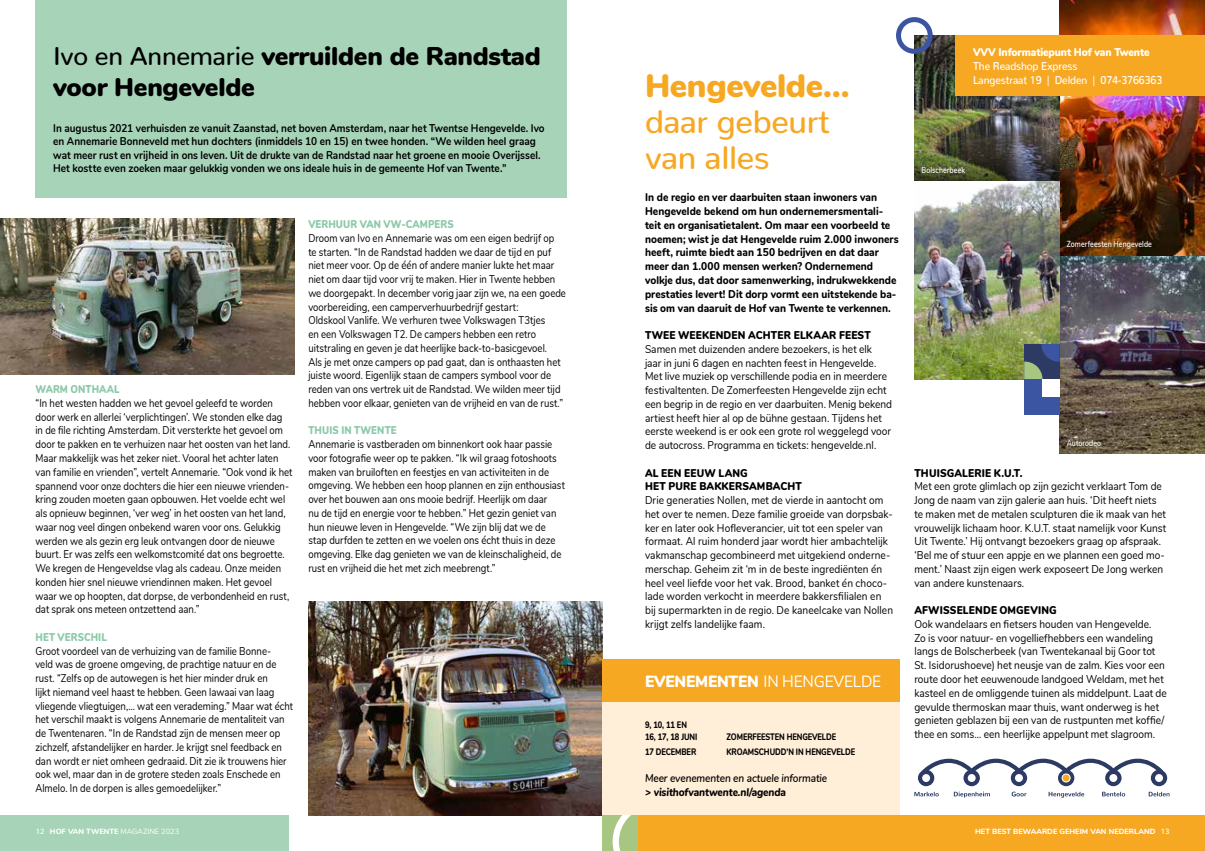
<style>
.page{position:relative;width:1205px;height:851px;background:#fff}
.page>*{position:absolute;margin:0;border:0;box-sizing:border-box;transform-origin:0 0}
.t1{font:500 32.5px/36.2px "Nunito";letter-spacing:-.01em;color:#f7a823}
.t2{font:900 32.5px "Nunito";letter-spacing:-.01em;color:#f7a823}
.t3{font:900 25.62px/30.8px "Nunito";letter-spacing:-.01em;color:#000}
.t4{font:16.25px "Nunito";letter-spacing:-.01em;color:#fff;scale:.95 1}
.t5{font:11.25px/13.8px "Nunito";color:#000;scale:.85 1}
.t6{font:11.25px/13.8px "Nunito";color:#000;scale:.9 1}
.t7{font:800 11.25px/13.8px "Nunito";letter-spacing:.005em;color:#000;scale:.9 1}
.t8{font:700 11.25px/13.5px "Nunito";color:#000;scale:.89 1}
.t9{font:900 11.25px/13.8px "Nunito";letter-spacing:.02em;color:#000;scale:.9 1}
.t10{font:900 11.25px "Nunito";letter-spacing:.015em;color:#8dc9aa;scale:.85 1}
.t11{font:500 11.25px/13.8px "Nunito";letter-spacing:-.01em;color:#fff;scale:.91 1}
.t12{font:italic 600 11.25px "Nunito";letter-spacing:-.01em;color:#000;scale:.9 1}
.t13{font:900 11.25px "Nunito";letter-spacing:-.01em;color:#fff;scale:.91 1}
.t14{font:italic 800 11.25px "Nunito";letter-spacing:-.01em;color:#000;scale:.9 1}
.t15{font:800 9.38px/12.9px "Nunito";letter-spacing:-.01em;color:#000;scale:.8 1}
.t16{font:600 8.75px "Nunito";letter-spacing:.01em;color:#fff;scale:.8 1}
.t17{font:800 7.5px "Nunito";color:#fff}
.t18{font:500 7.5px "Nunito";color:#fff}
.s1{font-weight:500}
.s2{font-weight:400}
.s3{font-weight:900}
</style>
<div class="page">
<div style="left:0;top:815px;width:289px;height:35px;background:#a7d4b9"></div>
<img style="left:0;top:219px;width:294px;height:155px">
<img style="left:308px;top:601px;width:294px;height:214px">
<div style="left:35px;top:0;width:532px;height:198px;background:#a7d4b9"></div>
<div style="left:602px;top:702px;width:298px;height:127px;background:#ffeed8"></div>
<div style="left:602px;top:659px;width:298px;height:43px;background:#f7a823"></div>
<svg style="left:914px;top:758px;width:255px;height:39px"></svg>
<div style="left:1062px;top:773px;width:8px;height:8px;background:#f7a823;border-radius:50%"></div>
<div style="left:1062px;top:773px;width:8px;height:9px;border:1px solid #fff;border-radius:50%"></div>
<img style="left:1059px;top:255px;width:146px;height:199px">
<img style="left:1059px;top:0;width:146px;height:255px">
<img style="left:914px;top:181px;width:145px;height:198px">
<img style="left:914px;top:35px;width:145px;height:115px">
<div style="left:896px;top:17px;width:37px;height:37px;border:5px solid #3c55a2;border-radius:50%"></div>
<div style="left:955px;top:35px;width:250px;height:61px;background:#f7a823"></div>
<svg style="left:1024px;top:344px;width:35px;height:35px"></svg>
<div style="left:1024px;top:379px;width:35px;height:36px;background:#3c55a2"></div>
<div style="left:1042px;top:379px;width:17px;height:18px;background:#fff"></div>
<div style="left:602px;top:815px;width:603px;height:35px;background:#f7a823"></div>
<div style="left:602px;top:815px;width:36px;height:35px;background:#a7c682"></div>
<svg style="left:612px;top:815px;width:19px;height:35px"></svg>
<svg style="left:914px;top:150px;width:145px;height:31px;background:#454936"></svg>
<h2 class="t3" style="left:53px;top:39px;width:489px"><span class="s1">Ivo en Annemarie</span> verruilden de Randstad voor Hengevelde</h2>
<p class="t8" style="left:53px;top:120px;width:554px">In augustus 2021 verhuisden ze vanuit Zaanstad, net boven Amsterdam, naar het Twentse Hengevelde. Ivo en Annemarie Bonneveld met hun dochters (inmiddels 10 en 15) en twee honden. “We wilden heel graag wat meer rust en vrijheid in ons leven. Uit de drukte van de Randstad naar het groene en mooie Overijssel.<br>Het kostte even zoeken maar gelukkig vonden we ons ideale huis in de gemeente Hof van Twente.”</p>
<p class="t10" style="left:35px;top:381px;width:101px">WARM ONTHAAL</p>
<p class="t5" style="left:35px;top:395px;width:304px">“In het westen hadden we het gevoel geleefd te worden door werk en allerlei ‘verplichtingen’. We stonden elke dag in de file richting Amsterdam. Dit versterkte het gevoel om door te pakken en te verhuizen naar het oosten van het land.<br>Maar makkelijk was het zeker niet. Vooral het achter laten van familie en vrienden”, vertelt Annemarie. “Ook vond ik het spannend voor onze dochters die hier een nieuwe vrienden&shy;kring zouden moeten gaan opbouwen. Het voelde echt wel als opnieuw beginnen, ‘ver weg’ in het oosten van het land, waar nog veel dingen onbekend waren voor ons. Gelukkig werden we als gezin erg leuk ontvangen door de nieuwe buurt. Er was zelfs een welkomstcomité dat ons begroette.<br>We kregen de Hengeveldse vlag als cadeau. Onze meiden konden hier snel nieuwe vriendinnen maken. Het gevoel waar we op hoopten, dat dorpse, de verbondenheid en rust, dat sprak ons meteen ontzettend aan.”</p>
<p class="t10" style="left:35px;top:628px;width:86px">HET VERSCHIL</p>
<p class="t5" style="left:35px;top:643px;width:305px">Groot voordeel van de verhuizing van de familie Bonne-<br>veld was de groene omgeving, de prachtige natuur en de rust. “Zelfs op de autowegen is het hier minder druk en<br>lijkt niemand veel haast te hebben. Geen lawaai van laag vliegende vliegtuigen,… wat een verademing.” Maar wat écht het verschil maakt is volgens Annemarie de mentaliteit van de Twentenaren. “In de Randstad zijn de mensen meer op zichzelf, afstandelijker en harder. Je krijgt snel feedback en dan wordt er niet omheen gedraaid. Dit zie ik trouwens hier ook wel, maar dan in de grotere steden zoals Enschede en Almelo. In de dorpen is alles gemoedelijker.”</p>
<p class="t17" style="left:36px;top:825px;width:145px"><span class="s1">12</span> HOF VAN TWENTE <span class="s2">MAGAZINE 2023</span></p>
<p class="t10" style="left:308px;top:216px;width:173px">VERHUUR VAN VW-CAMPERS</p>
<p class="t5" style="left:308px;top:230px;width:305px">Droom van Ivo en Annemarie was om een eigen bedrijf op<br>te starten. “In de Randstad hadden we daar de tijd en puf niet meer voor. Op de één of andere manier lukte het maar niet om daar tijd voor vrij te maken. Hier in Twente hebben we doorgepakt. In december vorig jaar zijn we, na een goede voorbereiding, een camperverhuurbedrijf gestart:<br>Oldskool Vanlife. We verhuren twee Volkswagen T3tjes<br>en een Volkswagen T2. De campers hebben een retro uitstraling en geven je dat heerlijke back-to-basicgevoel.<br>Als je met onze campers op pad gaat, dan is onthaasten het juiste woord. Eigenlijk staan de campers symbool voor de reden van ons vertrek uit de Randstad. We wilden meer tijd hebben voor elkaar, genieten van de vrijheid en van de rust.”</p>
<p class="t10" style="left:308px;top:422px;width:105px">THUIS IN TWENTE</p>
<p class="t5" style="left:308px;top:436px;width:303px">Annemarie is vastberaden om binnenkort ook haar passie voor fotografie weer op te pakken. “Ik wil graag fotoshoots maken van bruiloften en feestjes en van activiteiten in de omgeving. We hebben een hoop plannen en zijn enthousiast over het bouwen aan ons mooie bedrijf. Heerlijk om daar<br>nu de tijd en energie voor te hebben.” Het gezin geniet van hun nieuwe leven in Hengevelde. “We zijn blij dat we de stap durfden te zetten en we voelen ons écht thuis in deze omgeving. Elke dag genieten we van de kleinschaligheid, de rust en vrijheid die het met zich meebrengt.”</p>
<h1 class="t2" style="left:645px;top:61px;width:206px">Hengevelde…</h1>
<h1 class="t1" style="left:645px;top:100px;width:187px">daar gebeurt van alles</h1>
<p class="t7" style="left:645px;top:190px;width:283px">In de regio en ver daarbuiten staan inwoners van Hengevelde bekend om hun ondernemersmentali&shy;teit en organisatietalent. Om maar een voorbeeld te noemen; wist je dat Hengevelde ruim 2.000 inwoners heeft, ruimte biedt aan 150 bedrijven en dat daar meer dan 1.000 mensen werken? Ondernemend volkje dus, dat door samenwerking, indrukwekkende prestaties levert! Dit dorp vormt een uitstekende ba&shy;sis om van daaruit de Hof van Twente te verkennen.</p>
<p class="t9" style="left:645px;top:327px;width:252px">TWEE WEEKENDEN ACHTER ELKAAR FEEST</p>
<p class="t6" style="left:645px;top:341px;width:276px">Samen met duizenden andere bezoekers, is het elk<br>jaar in juni 6 dagen en nachten feest in Hengevelde.<br>Met live muziek op verschillende podia en in meerdere festivaltenten. De Zomerfeesten Hengevelde zijn echt een begrip in de regio en ver daarbuiten. Menig bekend artiest heeft hier al op de bühne gestaan. Tijdens het eerste weekend is er ook een grote rol weggelegd voor de autocross. Programma en tickets: hengevelde.nl.</p>
<p class="t9" style="left:645px;top:465px;width:176px">AL EEN EEUW LANG<br>HET PURE BAKKERSAMBACHT</p>
<p class="t6" style="left:645px;top:492px;width:277px">Drie generaties Nollen, met de vierde in aantocht om het over te nemen. Deze familie groeide van dorpsbak&shy;ker en later ook Hofleverancier, uit tot een speler van formaat. Al ruim honderd jaar wordt hier ambachtelijk vakmanschap gecombineerd met uitgekiend onderne&shy;merschap. Geheim zit ‘m in de beste ingrediënten én heel veel liefde voor het vak. Brood, banket én choco&shy;lade worden verkocht in meerdere bakkersfilialen en bij supermarkten in de regio. De kaneelcake van Nollen krijgt zelfs landelijke faam.</p>
<h3 class="t4" style="left:645px;top:669px;width:250px"><span class="s3">EVENEMENTEN</span> IN HENGEVELDE</h3>
<p class="t15" style="left:645px;top:717px;width:67px">9, 10, 11 EN<br>16, 17, 18 JUNI</p>
<p class="t15" style="left:726px;top:730px;width:139px">ZOMERFEESTEN HENGEVELDE</p>
<p class="t15" style="left:645px;top:744px;width:66px">17 DECEMBER</p>
<p class="t15" style="left:726px;top:744px;width:162px">KROAMSCHUDD’N IN HENGEVELDE</p>
<p class="t12" style="left:645px;top:769px;width:204px">Meer evenementen en actuele informatie</p>
<p class="t14" style="left:645px;top:783px;width:158px">&gt; visithofvantwente.nl/agenda</p>
<p class="t13" style="left:973px;top:44px;width:195px">VVV Informatiepunt Hof van Twente</p>
<p class="t11" style="left:973px;top:58px;width:209px">The Readshop Express<br>Langestraat 19 | Delden | 074-3766363</p>
<p class="t16" style="left:921px;top:163px;width:56px">Bolscherbeek</p>
<p class="t16" style="left:1067px;top:238px;width:108px">Zomerfeesten Hengevelde</p>
<p class="t16" style="left:1067px;top:436px;width:45px">Autorodeo</p>
<p class="t9" style="left:914px;top:465px;width:122px">THUISGALERIE K.U.T.</p>
<p class="t6" style="left:914px;top:479px;width:281px">Met een grote glimlach op zijn gezicht verklaart Tom de Jong de naam van zijn galerie aan huis. ‘Dit heeft niets te maken met de metalen sculpturen die ik maak van het vrouwelijk lichaam hoor. K.U.T. staat namelijk voor Kunst Uit Twente.’ Hij ontvangt bezoekers graag op afspraak. ‘Bel me of stuur een appje en we plannen een goed mo&shy;ment.’ Naast zijn eigen werk exposeert De Jong werken van andere kunstenaars.</p>
<p class="t9" style="left:914px;top:602px;width:160px">AFWISSELENDE OMGEVING</p>
<p class="t6" style="left:914px;top:616px;width:282px">Ook wandelaars en fietsers houden van Hengevelde.<br>Zo is voor natuur- en vogelliefhebbers een wandeling langs de Bolscherbeek (van Twentekanaal bij Goor tot St. Isidorushoeve) het neusje van de zalm. Kies voor een route door het eeuwenoude landgoed Weldam, met het kasteel en de omliggende tuinen als middelpunt. Laat de gevulde thermoskan maar thuis, want onderweg is het genieten geblazen bij een van de rustpunten met koffie/ thee en soms… een heerlijke appelpunt met slagroom.</p>
<p class="t18" style="left:1161px;top:824px;width:10px">13</p>
<p class="t17" style="left:975px;top:825px;width:182px">HET BEST BEWAARDE GEHEIM VAN NEDERLAND</p>
</div>
